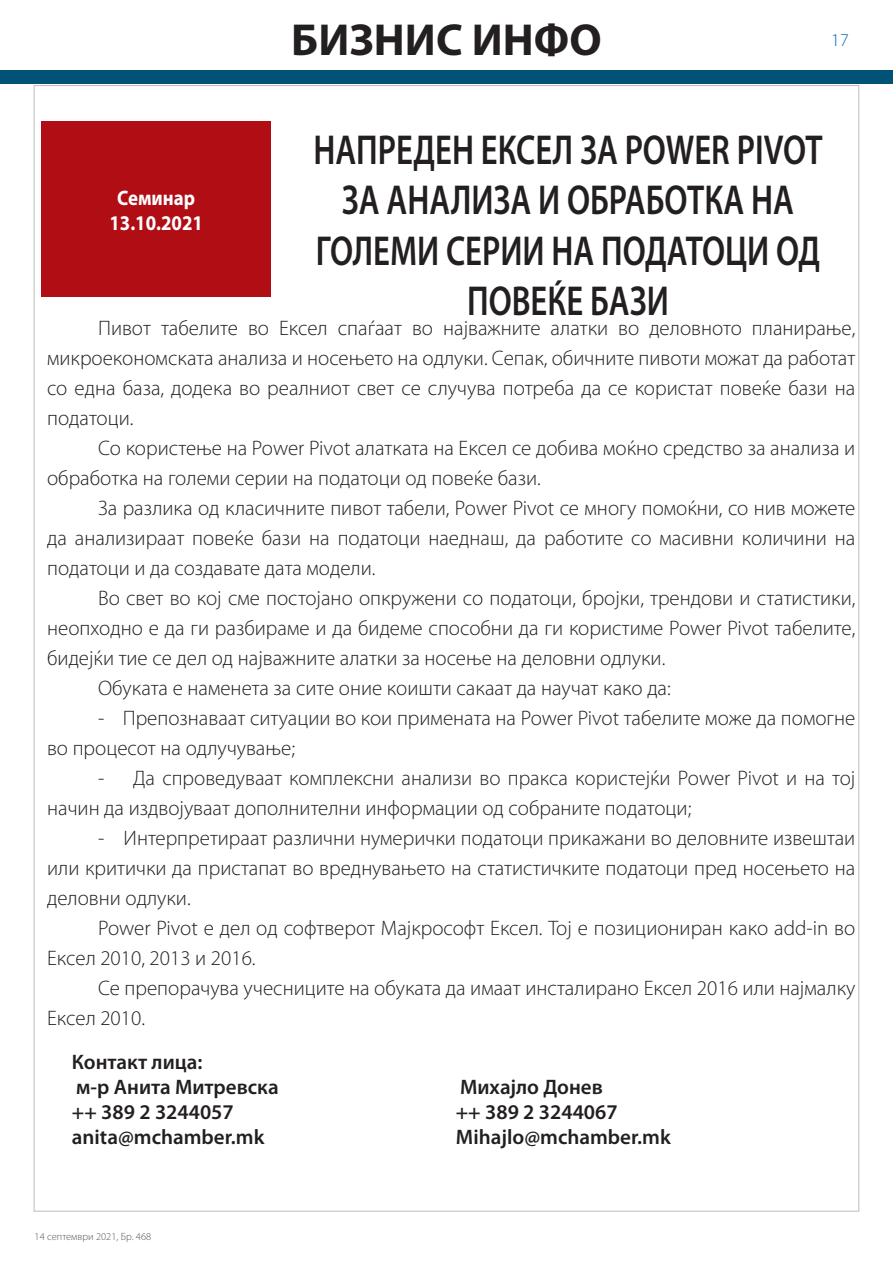
<style>
.page{position:relative;width:893px;height:1263px;background:#fff}
.page>*{position:absolute;margin:0;border:0;box-sizing:border-box;transform-origin:0 0}
.t1{font:700 45px "Myriad Pro";color:#231f20}
.t2{font:600 42px/50.4px "Myriad Pro";color:#231f20;text-align:center;scale:.78 1}
.t3{font:300 21px/30px "Myriad Pro";color:#231f20}
.t4{font:600 21px/25.2px "Myriad Pro";color:#231f20}
.t5{font:700 21px/25.2px "Myriad Pro";color:#fff;text-align:center;scale:.9 1}
.t6{font:300 18px "Myriad Pro";color:#0167b4}
.t7{font:300 10.5px "Myriad Pro";color:#57585a}
</style>
<div class="page">
<div style="left:0;top:70px;width:893px;height:14px;background:#005376"></div>
<div style="left:41px;top:122px;width:230px;height:175px;background:#b00d15"></div>
<p class="t5" style="left:109px;top:184px;width:106px">Семинар<br>13.10.2021</p>
<h1 class="t1" style="left:291px;top:11px;width:312px">БИЗНИС ИНФО</h1>
<p class="t6" style="left:831px;top:29px;width:19px">17</p>
<h2 class="t2" style="left:313px;top:123px;width:654px">НАПРЕДЕН ЕКСЕЛ ЗА POWER PIVOT<br>ЗА АНАЛИЗА И ОБРАБОТКА НА<br>ГОЛЕМИ СЕРИИ НА ПОДАТОЦИ ОД<br>ПОВЕЌЕ БАЗИ</h2>
<p class="t3" style="left:47px;top:313px;width:810px;text-align:justify;text-indent:51px">Пивот табелите во Ексел спаѓаат во најважните алатки во деловното планирање, микроекономската анализа и носењето на одлуки. Сепак, обичните пивоти можат да работат со една база, додека во реалниот свет се случува потреба да се користат повеќе бази на податоци.</p>
<p class="t3" style="left:47px;top:433px;width:810px;text-indent:51px">Со користење на Power Pivot алатката на Ексел се добива моќно средство за анализа и обработка на големи серии на податоци од повеќе бази.</p>
<p class="t3" style="left:47px;top:493px;width:810px;text-align:justify;text-indent:51px">За разлика од класичните пивот табели, Power Pivot се многу помоќни, со нив можете да анализираат повеќе бази на податоци наеднаш, да работите со масивни количини на податоци и да создавате дата модели.</p>
<p class="t3" style="left:98px;top:583px;width:759px">Во свет во кој сме постојано опкружени со податоци, бројки, трендови и статистики,</p>
<p class="t3" style="left:47px;top:613px;width:810px">неопходно е да ги разбираме и да бидеме способни да ги користиме Power Pivot табелите,</p>
<p class="t3" style="left:47px;top:643px;width:620px">бидејќи тие се дел од најважните алатки за носење на деловни одлуки.</p>
<p class="t3" style="left:98px;top:673px;width:574px">Обуката е наменета за сите оние коишти сакаат да научат како да:</p>
<p class="t3" style="left:47px;top:703px;width:810px;text-indent:51px">- Препознаваат ситуации во кои примената на Power Pivot табелите може да помогне во процесот на одлучување;</p>
<p class="t3" style="left:47px;top:763px;width:810px;text-indent:51px">- Да спроведуваат комплексни анализи во пракса користејќи Power Pivot и на тој начин да издвојуваат дополнителни информации од собраните податоци;</p>
<p class="t3" style="left:47px;top:823px;width:810px;text-align:justify;text-indent:51px">- Интерпретираат различни нумерички податоци прикажани во деловните извештаи или критички да пристапат во вреднувањето на статистичките податоци пред носењето на деловни одлуки.</p>
<p class="t3" style="left:47px;top:913px;width:810px;text-indent:51px">Power Pivot е дел од софтверот Мајкрософт Ексел. Тој е позициониран како add-in во<br>Ексел 2010, 2013 и 2016.</p>
<p class="t3" style="left:47px;top:973px;width:810px;text-indent:51px">Се препорачува учесниците на обуката да имаат инсталирано Ексел 2016 или најмалку<br>Ексел 2010.</p>
<p class="t4" style="left:72px;top:1049px;width:208px">Контакт лица:<br>м-р Анита Митревска ++ 389 2 3244057 anita@mchamber.mk</p>
<p class="t7" style="left:35px;top:1230px;width:118px">14 септември 2021, Бр. 468</p>
<p class="t4" style="left:456px;top:1074px;width:216px">Михајло Донев<br>++ 389 2 3244067<br>Mihajlo@mchamber.mk</p>
</div>
